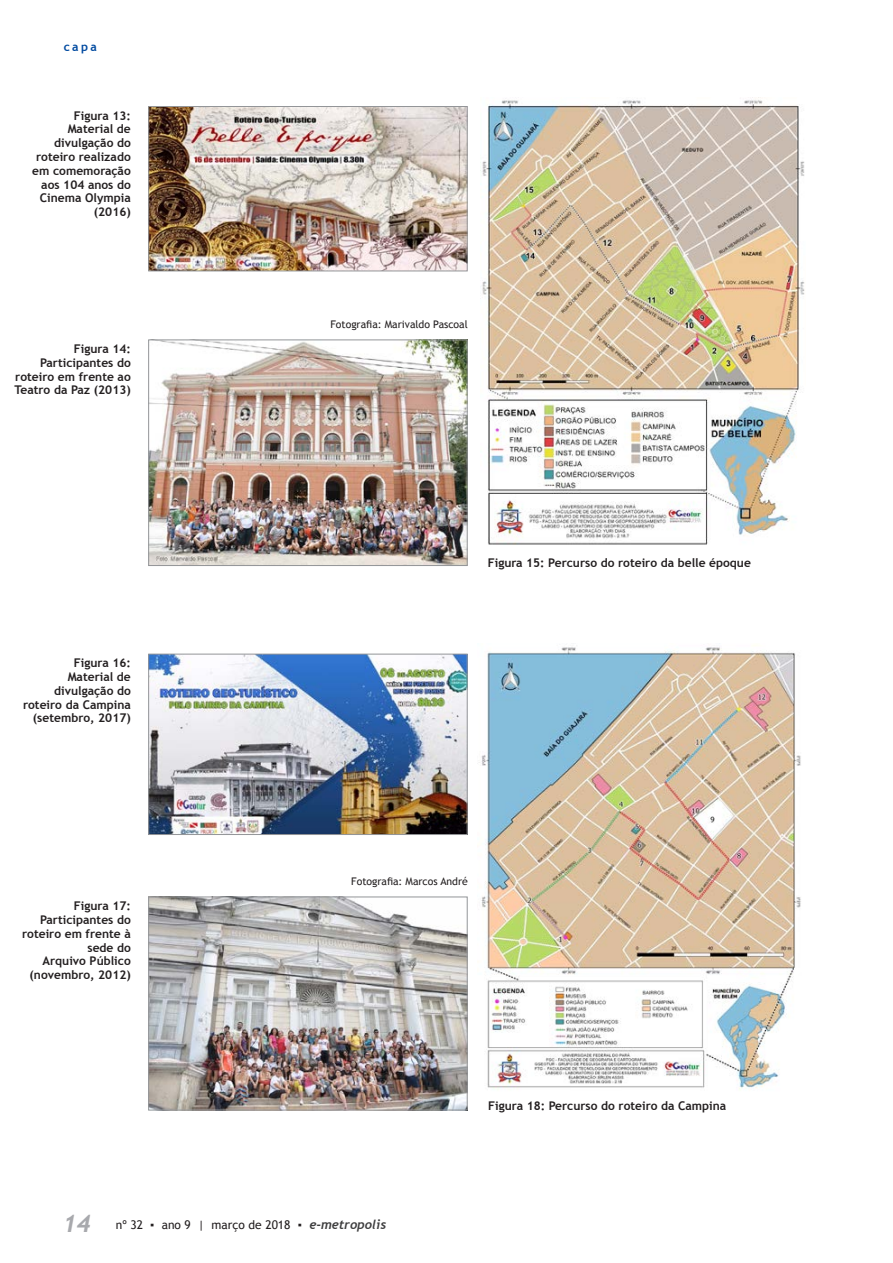
<style>
.page{position:relative;width:893px;height:1263px;background:#fff}
.page>*{position:absolute;margin:0;border:0;box-sizing:border-box;transform-origin:0 0}
.legenda{font:700 12px/13.8px "Trebuchet MS";color:#231f20;text-align:right}
.t1{font:12px "Trebuchet MS";color:#231f20}
.t2{font:700 12px "Trebuchet MS";color:#004aa0}
.legenda-2{font:10.5px "Trebuchet MS";color:#231f20}
.s1{font-family:"Trebuchet";font-weight:700;font-style:italic;font-size:24px;color:#a8a9ad}
.s2{font-family:"Trebuchet";font-weight:700;font-style:italic;font-size:12.75px;color:#3e3e3f}
</style>
<div class="page">
<img style="left:480px;top:97px;width:325px;height:448px">
<img style="left:150px;top:108px;width:315px;height:161px">
<div style="left:148px;top:106px;width:319px;height:165px;border:1px solid #939598"></div>
<img style="left:150px;top:342px;width:315px;height:222px">
<div style="left:148px;top:340px;width:319px;height:226px;border:1px solid #939598"></div>
<img style="left:150px;top:656px;width:315px;height:177px">
<div style="left:148px;top:654px;width:319px;height:181px;border:1px solid #939598"></div>
<img style="left:479px;top:645px;width:322px;height:445px">
<img style="left:150px;top:899px;width:315px;height:209px">
<div style="left:148px;top:897px;width:319px;height:213px;border:1px solid #939598"></div>
<p class="t2" style="left:64px;top:40px;width:35px">capa</p>
<p class="legenda" style="left:36px;top:108px;width:96px">Figura 13:<br>Material de divulgação do roteiro realizado</p>
<p class="legenda" style="left:32px;top:164px;width:100px">em comemoração aos 104 anos do<br>Cinema Olympia (2016)</p>
<p class="legenda" style="left:14px;top:342px;width:118px">Figura 14:<br>Participantes do roteiro em frente ao<br>Teatro da Paz (2013)</p>
<p class="legenda-2" style="left:330px;top:318px;width:139px">Fotografia: Marivaldo Pascoal</p>
<p class="legenda" style="left:23px;top:656px;width:109px">Figura 16:<br>Material de divulgação do roteiro da Campina (setembro, 2017)</p>
<p class="legenda" style="left:488px;top:555px;width:265px">Figura 15: Percurso do roteiro da belle époque</p>
<p class="legenda" style="left:22px;top:899px;width:110px">Figura 17:<br>Participantes do roteiro em frente à sede do<br>Arquivo Público (novembro, 2012)</p>
<p class="legenda-2" style="left:351px;top:875px;width:118px">Fotografia: Marcos André</p>
<p class="t1" style="left:63px;top:1218px;width:325px"><span class="s1">14</span> nº 32 ▪ ano 9 | março de 2018 ▪ <span class="s2">e-metropolis</span></p>
<p class="legenda" style="left:488px;top:1099px;width:240px">Figura 18: Percurso do roteiro da Campina</p>
</div>
